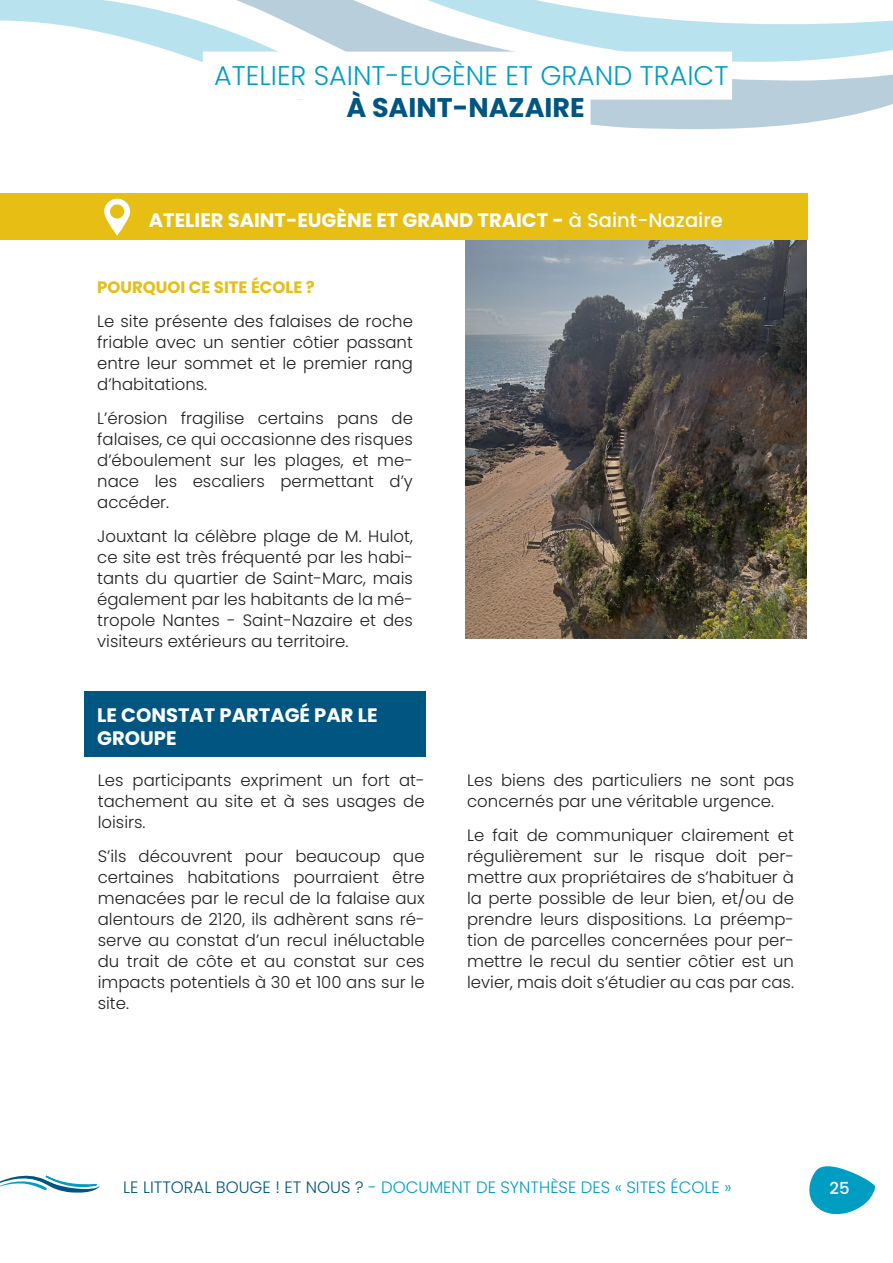
<style>
.page{position:relative;width:893px;height:1263px;background:#fff}
.page>*{position:absolute;margin:0;border:0;box-sizing:border-box;transform-origin:0 0}
.t1{font:300 27px/32.4px "Poppins";color:#009dc2;text-align:center}
.Paragraphe_2_colonnes{font:700 19.5px "Poppins";color:#fff}
.titre_bleu{font:700 19.5px/23.4px "Poppins";color:#fff}
.VAC_Paragraphe_2_colonnes_copie{font:300 16.5px/21px "Poppins";color:#231f20;text-align:justify}
.t2{font:300 16.5px "Poppins";color:#009dc2}
.VAC_Paragraphe_2_colonnes_copie-2{font:700 16.5px "Poppins";color:#e6be14}
.t3{font:500 16.5px "Poppins";color:#fff}
.s1{font-weight:700;color:#005581}
.s2{font-weight:500}
.s3{color:#005581}
</style>
<div class="page">
<svg style="left:809px;top:1166px;width:67px;height:49px"></svg>
<svg style="left:0;top:1175px;width:100px;height:18px"></svg>
<svg style="left:0;top:0;width:893px;height:129px"></svg>
<div style="left:203px;top:52px;width:529px;height:48px;background:#fff"></div>
<div style="left:346px;top:84px;width:245px;height:48px;background:#fff"></div>
<div style="left:0;top:193px;width:808px;height:47px;background:#e6be14"></div>
<svg style="left:104px;top:199px;width:26px;height:37px"></svg>
<img style="left:466px;top:240px;width:341px;height:398px">
<div style="left:84px;top:691px;width:342px;height:65px;background:#005581"></div>
<p class="t1" style="left:214px;top:59px;width:516px">ATELIER SAINT-EUGÈNE ET GRAND TRAICT<br><span class="s1">À SAINT-NAZAIRE</span></p>
<p class="Paragraphe_2_colonnes" style="left:149px;top:209px;width:576px">ATELIER SAINT-EUGÈNE ET GRAND TRAICT - <span class="s2">à Saint-Nazaire</span></p>
<p class="VAC_Paragraphe_2_colonnes_copie-2" style="left:97px;top:278px;width:219px">POURQUOI CE SITE ÉCOLE ?</p>
<p class="VAC_Paragraphe_2_colonnes_copie" style="left:97px;top:311px;width:317px">Le site présente des falaises de roche friable avec un sentier côtier passant entre leur sommet et le premier rang d’habitations.</p>
<p class="VAC_Paragraphe_2_colonnes_copie" style="left:97px;top:407px;width:317px">L’érosion fragilise certains pans de falaises, ce qui occasionne des risques d’éboulement sur les plages, et me&shy;nace les escaliers permettant d’y accéder.</p>
<p class="VAC_Paragraphe_2_colonnes_copie" style="left:97px;top:525px;width:317px">Jouxtant la célèbre plage de M. Hulot, ce site est très fréquenté par les habi&shy;tants du quartier de Saint-Marc, mais également par les habitants de la mé&shy;tropole Nantes - Saint-Nazaire et des visiteurs extérieurs au territoire.</p>
<p class="titre_bleu" style="left:97px;top:704px;width:282px">LE CONSTAT PARTAGÉ PAR LE<br>GROUPE</p>
<p class="VAC_Paragraphe_2_colonnes_copie" style="left:98px;top:770px;width:328px">Les participants expriment un fort at&shy;tachement au site et à ses usages de loisirs.</p>
<p class="VAC_Paragraphe_2_colonnes_copie" style="left:98px;top:846px;width:328px">S’ils découvrent pour beaucoup que certaines habitations pourraient être menacées par le recul de la falaise aux alentours de 2120, ils adhèrent sans ré&shy;serve au constat d’un recul inéluctable du trait de côte et au constat sur ces impacts potentiels à 30 et 100 ans sur le site.</p>
<p class="VAC_Paragraphe_2_colonnes_copie" style="left:467px;top:770px;width:328px">Les biens des particuliers ne sont pas concernés par une véritable urgence.</p>
<p class="VAC_Paragraphe_2_colonnes_copie" style="left:467px;top:825px;width:328px">Le fait de communiquer clairement et régulièrement sur le risque doit per&shy;mettre aux propriétaires de s’habituer à la perte possible de leur bien, et/ou de prendre leurs dispositions. La préemp&shy;tion de parcelles concernées pour per&shy;mettre le recul du sentier côtier est un levier, mais doit s’étudier au cas par cas.</p>
<p class="t2" style="left:123px;top:1177px;width:610px"><span class="s3">LE LITTORAL BOUGE ! ET NOUS ?</span> - DOCUMENT DE SYNTHÈSE DES « SITES ÉCOLE »</p>
<p class="t3" style="left:829px;top:1179px;width:22px">25</p>
</div>
